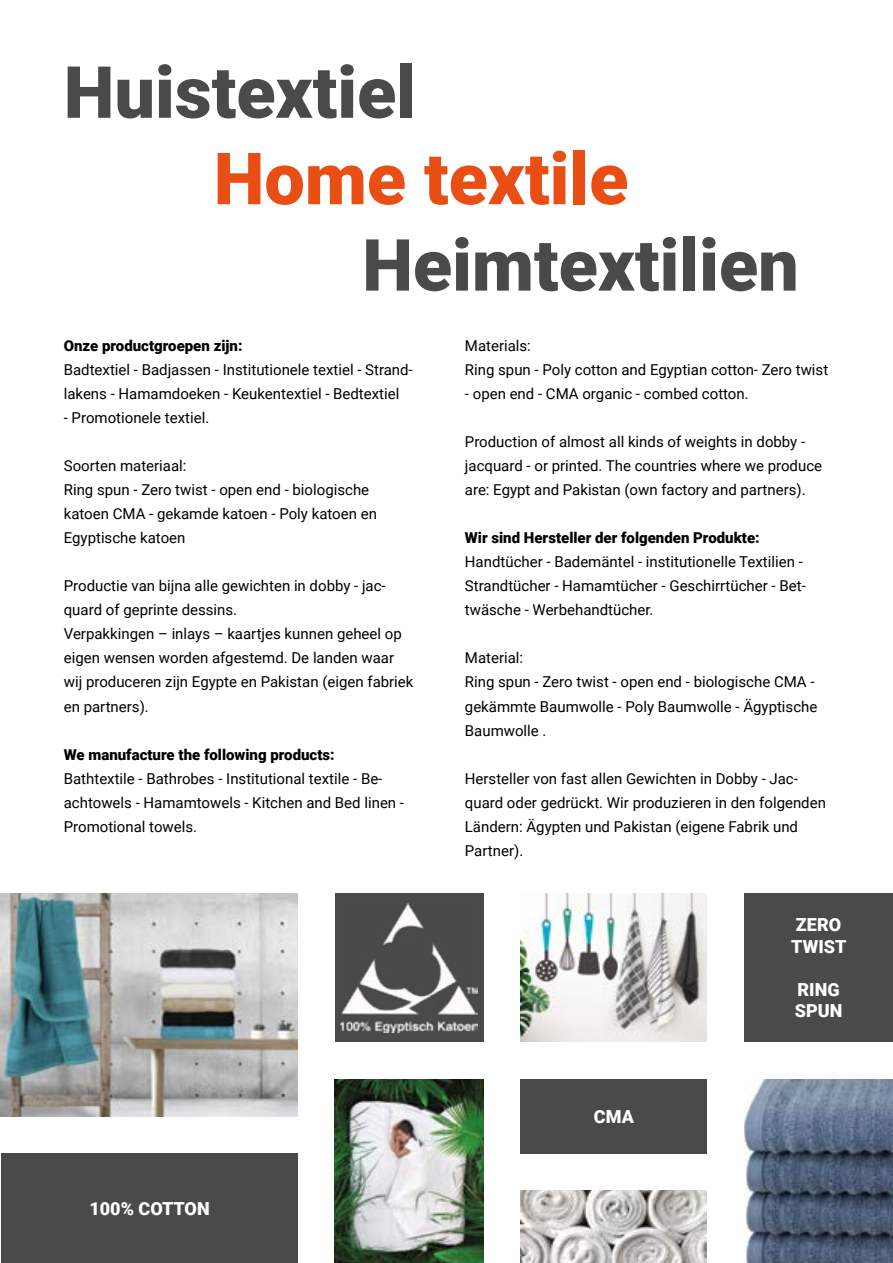
<style>
.page{position:relative;width:893px;height:1263px;background:#fff}
.page>*{position:absolute;margin:0;border:0;box-sizing:border-box;transform-origin:0 0}
.t1{font:900 72px "Roboto";color:#4a4a49}
.t2{font:900 72px "Roboto";color:#e94e14}
.t3{font:900 18px/21.6px "Roboto";color:#fff}
.t4{font:15px/24px "Roboto";color:#000}
.t5{font:900 15px "Roboto";color:#000}
</style>
<div class="page">
<img style="left:0;top:893px;width:298px;height:223px">
<div style="left:2px;top:1153px;width:296px;height:110px;background:#4a4a49"></div>
<div style="left:335px;top:893px;width:149px;height:149px;background:#4a4a49"></div>
<img style="left:335px;top:1079px;width:149px;height:184px">
<img style="left:521px;top:893px;width:186px;height:149px">
<div style="left:521px;top:1079px;width:186px;height:74px;background:#4a4a49"></div>
<div style="left:744px;top:893px;width:149px;height:149px;background:#4a4a49"></div>
<img style="left:521px;top:1191px;width:186px;height:72px">
<img style="left:744px;top:1079px;width:149px;height:184px">
<img style="left:340px;top:903px;width:138px;height:129px">
<h1 class="t1" style="left:64px;top:42px;width:354px">Huistextiel</h1>
<h1 class="t2" style="left:214px;top:128px;width:416px">Home textile</h1>
<h1 class="t1" style="left:362px;top:215px;width:438px">Heimtextilien</h1>
<p class="t5" style="left:64px;top:336px;width:180px">Onze productgroepen zijn:</p>
<p class="t4" style="left:64px;top:358px;width:350px">Badtextiel - Badjassen - Institutionele textiel - Strand&shy;lakens - Hamamdoeken - Keukentextiel - Bedtextiel</p>
<p class="t4" style="left:64px;top:406px;width:147px">- Promotionele textiel.</p>
<p class="t4" style="left:64px;top:454px;width:315px">Soorten materiaal:<br>Ring spun - Zero twist - open end - biologische katoen CMA - gekamde katoen - Poly katoen en<br>Egyptische katoen</p>
<p class="t4" style="left:64px;top:574px;width:351px">Productie van bijna alle gewichten in dobby - jac&shy;quard of geprinte dessins.<br>Verpakkingen – inlays – kaartjes kunnen geheel op eigen wensen worden afgestemd. De landen waar wij produceren zijn Egypte en Pakistan (eigen fabriek en partners).</p>
<p class="t5" style="left:64px;top:744px;width:272px">We manufacture the following products:</p>
<p class="t4" style="left:64px;top:766px;width:342px">Bathtextile - Bathrobes - Institutional textile - Be&shy;achtowels - Hamamtowels - Kitchen and Bed linen -<br>Promotional towels.</p>
<p class="t3" style="left:89px;top:1197px;width:122px">100% COTTON</p>
<p class="t4" style="left:465px;top:334px;width:365px">Materials:<br>Ring spun - Poly cotton and Egyptian cotton- Zero twist</p>
<p class="t4" style="left:465px;top:382px;width:285px">- open end - CMA organic - combed cotton.</p>
<p class="t4" style="left:465px;top:430px;width:359px">Production of almost all kinds of weights in dobby - jacquard - or printed. The countries where we produce are: Egypt and Pakistan (own factory and partners).</p>
<p class="t5" style="left:465px;top:528px;width:296px">Wir sind Hersteller der folgenden Produkte:</p>
<p class="t4" style="left:465px;top:550px;width:342px">Handtücher - Bademäntel - institutionelle Textilien -<br>Strandtücher - Hamamtücher - Geschirrtücher - Bet&shy;twäsche - Werbehandtücher.</p>
<p class="t4" style="left:465px;top:646px;width:354px">Material:<br>Ring spun - Zero twist - open end - biologische CMA - gekämmte Baumwolle - Poly Baumwolle - Ägyptische<br>Baumwolle .</p>
<p class="t4" style="left:465px;top:766px;width:363px">Hersteller von fast allen Gewichten in Dobby - Jac&shy;quard oder gedrückt. Wir produzieren in den folgenden Ländern: Ägypten und Pakistan (eigene Fabrik und Partner).</p>
<p class="t3" style="left:594px;top:1105px;width:42px">CMA</p>
<p class="t3" style="left:791px;top:913px;width:57px">ZERO<br>TWIST</p>
<p class="t3" style="left:795px;top:978px;width:49px">RING<br>SPUN</p>
</div>
